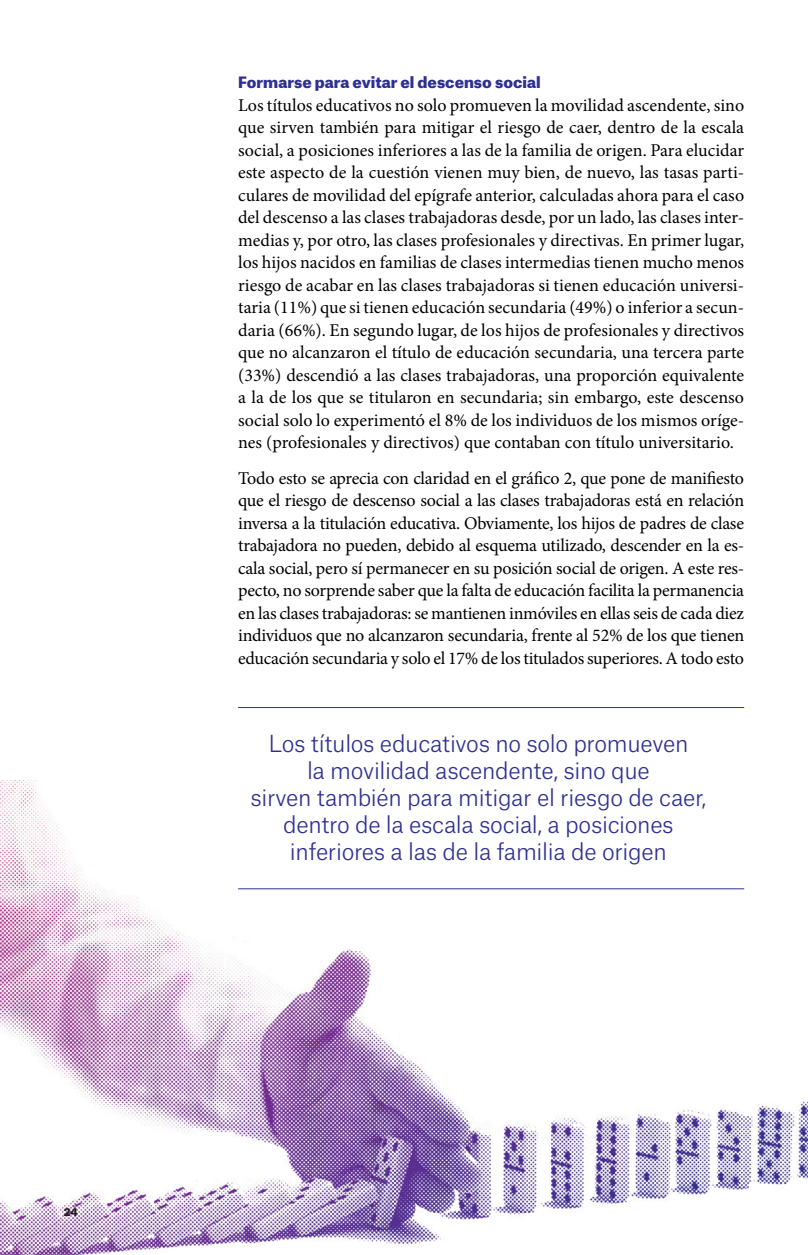
<style>
.page{position:relative;width:808px;height:1255px;background:#fff}
.page>*{position:absolute;margin:0;border:0;box-sizing:border-box;transform-origin:0 0}
.DESTACAT_atlas{font:300 22.5px/27px "Atlas Grotesk";letter-spacing:-.015em;color:#2e3092;text-align:center}
.Text{font:18px/22.5px "Minion Pro";letter-spacing:-.01em;color:#000;text-align:justify}
.Ladillo{font:900 15px "Atlas Grotesk";color:#2e3092}
.t1{font:900 10.5px "Atlas Grotesk";color:#231f20}
</style>
<div class="page">
<img style="left:0;top:780px;width:808px;height:474px">
<hr style="left:238px;top:707px;width:506px;height:1px;background:#2e3092">
<hr style="left:238px;top:888px;width:506px;height:1px;background:#2e3092">
<p class="t1" style="left:64px;top:1203px;width:16px">24</p>
<p class="Ladillo" style="left:238px;top:70px;width:304px">Formarse para evitar el descenso social</p>
<p class="Text" style="left:238px;top:94px;width:508px">Los títulos educativos no solo promueven la movilidad ascendente, sino que sirven también para mitigar el riesgo de caer, dentro de la escala social, a posiciones inferiores a las de la familia de origen. Para elucidar este aspecto de la cuestión vienen muy bien, de nuevo, las tasas parti&shy;culares de movilidad del epígrafe anterior, calculadas ahora para el caso del descenso a las clases trabajadoras desde, por un lado, las clases inter&shy;medias y, por otro, las clases profesionales y directivas. En primer lugar, los hijos nacidos en familias de clases intermedias tienen mucho menos riesgo de acabar en las clases trabajadoras si tienen educación universi&shy;taria (11%) que si tienen educación secundaria (49%) o inferior a secun&shy;daria (66%). En segundo lugar, de los hijos de profesionales y directivos que no alcanzaron el título de educación secundaria, una tercera parte (33%) descendió a las clases trabajadoras, una proporción equivalente a la de los que se titularon en secundaria; sin embargo, este descenso social solo lo experimentó el 8% de los individuos de los mismos oríge&shy;nes (profesionales y directivos) que contaban con título universitario.</p>
<p class="Text" style="left:238px;top:467px;width:508px">Todo esto se aprecia con claridad en el gráfico 2, que pone de manifiesto que el riesgo de descenso social a las clases trabajadoras está en relación inversa a la titulación educativa. Obviamente, los hijos de padres de clase trabajadora no pueden, debido al esquema utilizado, descender en la es&shy;cala social, pero sí permanecer en su posición social de origen. A este res&shy;pecto, no sorprende saber que la falta de educación facilita la permanencia en las clases trabajadoras: se mantienen inmóviles en ellas seis de cada diez individuos que no alcanzaron secundaria, frente al 52% de los que tienen educación secundaria y solo el 17% de los titulados superiores. A todo esto</p>
<p class="DESTACAT_atlas" style="left:251px;top:727px;width:457px">Los títulos educativos no solo promueven<br>la movilidad ascendente, sino que<br>sirven también para mitigar el riesgo de caer, dentro de la escala social, a posiciones inferiores a las de la familia de origen</p>
</div>
